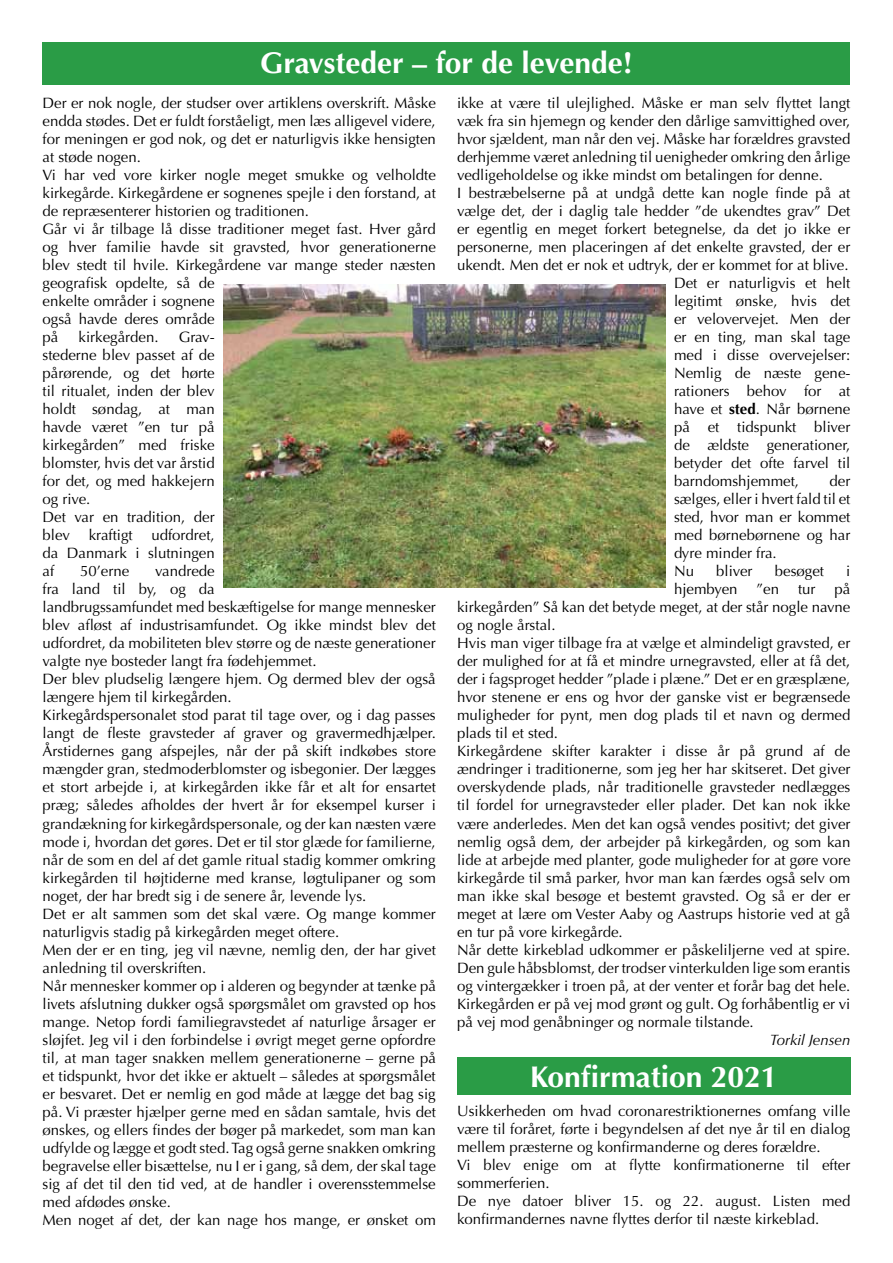
<style>
.page{position:relative;width:893px;height:1263px;background:#fff}
.page>*{position:absolute;margin:0;border:0;box-sizing:border-box;transform-origin:0 0}
.t1{font:700 30px "Optima";color:#fff}
.t2{font:15px/18px "Optima";color:#000}
.t3{font:italic 15px "Optima";color:#000}
.s1{font-weight:700}
</style>
<div class="page">
<div style="left:43px;top:43px;width:807px;height:42px;background:#2a9c46"></div>
<img style="left:223px;top:284px;width:442px;height:304px">
<div style="left:457px;top:1058px;width:393px;height:37px;background:#2a9c46"></div>
<h1 class="t1" style="left:260px;top:46px;width:374px">Gravsteder – for de levende!</h1>
<p class="t2" style="left:43px;top:95px;width:395px">Der er nok nogle, der studser over artiklens overskrift. Måske endda stødes. Det er fuldt forståeligt, men læs alligevel videre, for meningen er god nok, og det er naturligvis ikke hensigten at støde nogen.<br>Vi har ved vore kirker nogle meget smukke og velholdte kirkegårde. Kirkegårdene er sognenes spejle i den forstand, at de repræsenterer historien og traditionen.<br>Går vi år tilbage lå disse traditioner meget fast. Hver gård og hver familie havde sit gravsted, hvor generationerne blev stedt til hvile. Kirkegårdene var mange steder næsten geografisk opdelte, så de<br>enkelte områder i sognene<br>også havde deres område<br>på</p>
<p class="t2" style="left:79px;top:329px;width:82px">kirkegården.</p>
<p class="t2" style="left:43px;top:329px;width:174px;text-indent:136px">Grav&shy;stederne blev passet af de pårørende, og det hørte til ritualet, inden der blev holdt søndag, at man havde været ”en tur på kirkegården” med friske blomster, hvis det var årstid for det, og med hakkejern og rive.<br>Det var en tradition, der blev kraftigt udfordret, da Danmark i slutningen af</p>
<p class="t2" style="left:43px;top:563px;width:395px;text-indent:113px">vandrede<br>fra land til by, og da<br>landbrugssamfundet med beskæftigelse for mange mennesker blev afløst af industrisamfundet. Og ikke mindst blev det udfordret, da mobiliteten blev større og de næste generationer valgte nye bosteder langt fra fødehjemmet.<br>Der blev pludselig længere hjem. Og dermed blev der også længere hjem til kirkegården.<br>Kirkegårdspersonalet stod parat til tage over, og i dag passes langt de fleste gravsteder af graver og gravermedhjælper.<br>Årstidernes gang afspejles, når der på skift indkøbes store mængder gran, stedmoderblomster og isbegonier. Der lægges et stort arbejde i, at kirkegården ikke får et alt for ensartet præg; således afholdes der hvert år for eksempel kurser i grandækning for kirkegårdspersonale, og der kan næsten være mode i, hvordan det gøres. Det er til stor glæde for familierne, når de som en del af det gamle ritual stadig kommer omkring kirkegården til højtiderne med kranse, løgtulipaner og som noget, der har bredt sig i de senere år, levende lys.<br>Det er alt sammen som det skal være. Og mange kommer naturligvis stadig på kirkegården meget oftere.<br>Men der er en ting, jeg vil nævne, nemlig den, der har givet anledning til overskriften.<br>Når mennesker kommer op i alderen og begynder at tænke på livets afslutning dukker også spørgsmålet om gravsted op hos mange. Netop fordi familiegravstedet af naturlige årsager er sløjfet. Jeg vil i den forbindelse i øvrigt meget gerne opfordre til, at man tager snakken mellem generationerne – gerne på et tidspunkt, hvor det ikke er aktuelt – således at spørgsmålet er besvaret. Det er nemlig en god måde at lægge det bag sig på. Vi præster hjælper gerne med en sådan samtale, hvis det ønskes, og ellers findes der bøger på markedet, som man kan udfylde og lægge et godt sted. Tag også gerne snakken omkring begravelse eller bisættelse, nu I er i gang, så dem, der skal tage sig af det til den tid ved, at de handler i overensstemmelse med afdødes ønske.<br>Men noget af det, der kan nage hos mange, er ønsket om</p>
<p class="t2" style="left:80px;top:563px;width:51px">50’erne</p>
<p class="t2" style="left:457px;top:95px;width:395px">ikke at være til ulejlighed. Måske er man selv flyttet langt</p>
<p class="t2" style="left:457px;top:113px;width:395px">væk fra sin hjemegn og kender den dårlige samvittighed over,</p>
<p class="t2" style="left:457px;top:131px;width:395px">hvor sjældent, man når den vej. Måske har forældres gravsted</p>
<p class="t2" style="left:457px;top:149px;width:395px">derhjemme været anledning til uenigheder omkring den årlige</p>
<p class="t2" style="left:457px;top:167px;width:367px">vedligeholdelse og ikke mindst om betalingen for denne.</p>
<p class="t2" style="left:457px;top:185px;width:395px">I bestræbelserne på at undgå dette kan nogle finde på at</p>
<p class="t2" style="left:457px;top:203px;width:395px">vælge det, der i daglig tale hedder ”de ukendtes grav” Det</p>
<p class="t2" style="left:457px;top:221px;width:395px">er egentlig en meget forkert betegnelse, da det jo ikke er</p>
<p class="t2" style="left:457px;top:239px;width:395px">personerne, men placeringen af det enkelte gravsted, der er</p>
<p class="t2" style="left:457px;top:257px;width:393px">ukendt. Men det er nok et udtryk, der er kommet for at blive.</p>
<p class="t2" style="left:674px;top:275px;width:178px">Det er naturligvis et helt</p>
<p class="t2" style="left:674px;top:293px;width:178px">legitimt ønske, hvis det</p>
<p class="t2" style="left:674px;top:311px;width:178px">er velovervejet. Men der</p>
<p class="t2" style="left:674px;top:329px;width:178px">er en ting, man skal tage</p>
<p class="t2" style="left:674px;top:347px;width:178px">med i disse overvejelser:</p>
<p class="t2" style="left:674px;top:365px;width:178px">Nemlig de næste gene-</p>
<p class="t2" style="left:674px;top:383px;width:178px">rationers behov for at</p>
<p class="t2" style="left:674px;top:401px;width:178px">have et <span class="s1">sted</span>. Når børnene</p>
<p class="t2" style="left:674px;top:419px;width:178px">på et tidspunkt bliver</p>
<p class="t2" style="left:674px;top:437px;width:178px">de ældste generationer,</p>
<p class="t2" style="left:674px;top:455px;width:178px">betyder det ofte farvel til</p>
<p class="t2" style="left:674px;top:473px;width:127px">barndomshjemmet,</p>
<p class="t2" style="left:674px;top:473px;width:178px;text-indent:156px">der sælges, eller i hvert fald til et sted, hvor man er kommet med børnebørnene og har dyre minder fra.<br>Nu</p>
<p class="t2" style="left:716px;top:563px;width:38px">bliver</p>
<p class="t2" style="left:775px;top:563px;width:51px">besøget</p>
<p class="t2" style="left:846px;top:563px;width:6px">i</p>
<p class="t2" style="left:674px;top:581px;width:65px">hjembyen</p>
<p class="t2" style="left:757px;top:581px;width:24px">”en</p>
<p class="t2" style="left:798px;top:581px;width:19px">tur</p>
<p class="t2" style="left:457px;top:581px;width:395px;text-indent:377px">på kirkegården” Så kan det betyde meget, at der står nogle navne og nogle årstal.<br>Hvis man viger tilbage fra at vælge et almindeligt gravsted, er der mulighed for at få et mindre urnegravsted, eller at få det, der i fagsproget hedder ”plade i plæne.” Det er en græsplæne, hvor stenene er ens og hvor der ganske vist er begrænsede muligheder for pynt, men dog plads til et navn og dermed plads til et sted.<br>Kirkegårdene skifter karakter i disse år på grund af de ændringer i traditionerne, som jeg her har skitseret. Det giver overskydende plads, når traditionelle gravsteder nedlægges til fordel for urnegravsteder eller plader. Det kan nok ikke være anderledes. Men det kan også vendes positivt; det giver nemlig også dem, der arbejder på kirkegården, og som kan lide at arbejde med planter, gode muligheder for at gøre vore kirkegårde til små parker, hvor man kan færdes også selv om man ikke skal besøge et bestemt gravsted. Og så er der er meget at lære om Vester Aaby og Aastrups historie ved at gå en tur på vore kirkegårde.<br>Når dette kirkeblad udkommer er påskeliljerne ved at spire.<br>Den gule håbsblomst, der trodser vinterkulden lige som erantis og vintergækker i troen på, at der venter et forår bag det hele.<br>Kirkegården er på vej mod grønt og gult. Og forhåbentlig er vi på vej mod genåbninger og normale tilstande.</p>
<p class="t3" style="left:770px;top:1031px;width:82px">Torkil Jensen</p>
<h1 class="t1" style="left:530px;top:1059px;width:249px">Konfirmation 2021</h1>
<p class="t2" style="left:457px;top:1102px;width:395px">Usikkerheden om hvad coronarestriktionernes omfang ville være til foråret, førte i begyndelsen af det nye år til en dialog mellem præsterne og konfirmanderne og deres forældre.<br>Vi blev enige om at flytte konfirmationerne til efter sommerferien.<br>De nye datoer bliver 15. og 22. august. Listen med konfirmandernes navne flyttes derfor til næste kirkeblad.</p>
</div>
